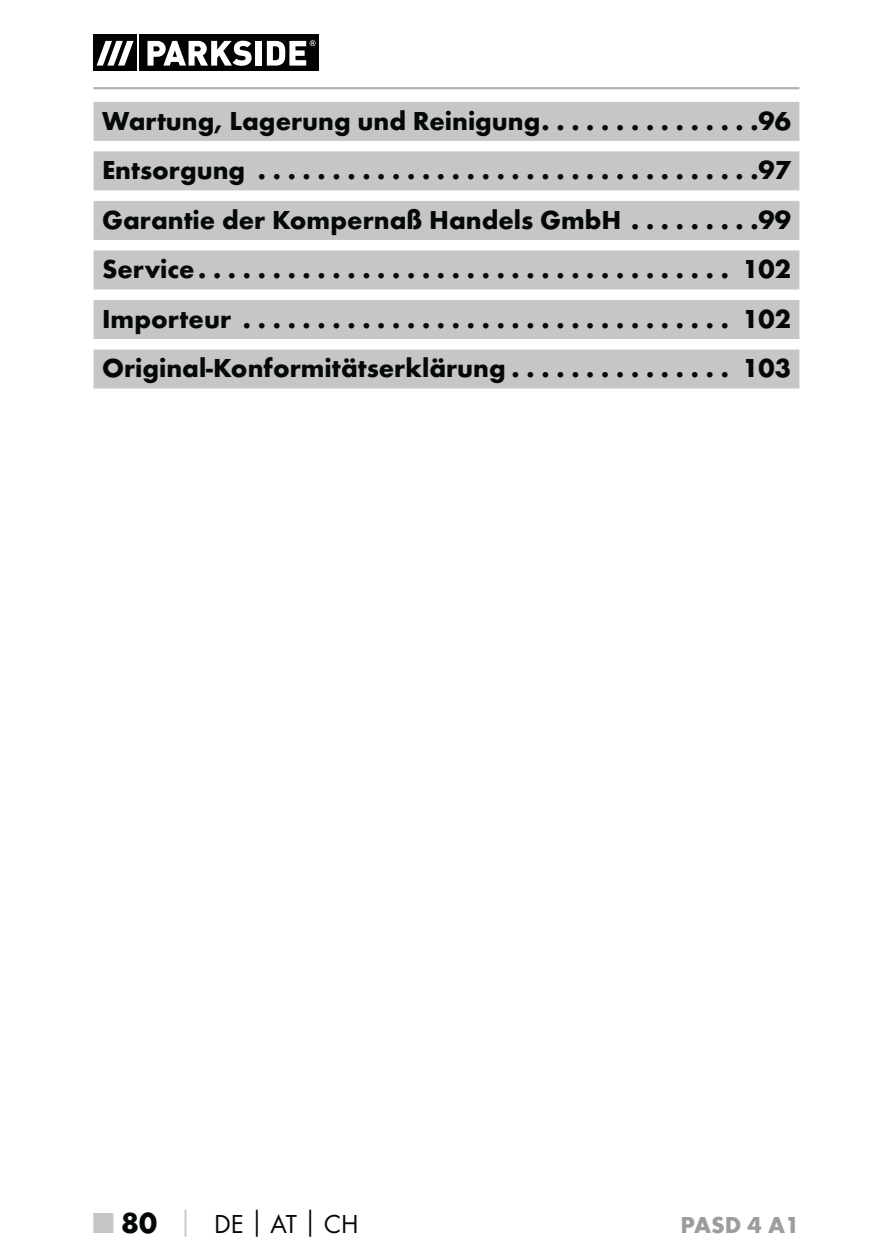
<style>
.page{position:relative;width:893px;height:1259px;background:#fff}
.page>*{position:absolute;margin:0;border:0;box-sizing:border-box;transform-origin:0 0}
.t1{font:700 27px/49.5px "Futura";color:#040809;text-align:justify}
.t2{font:27px "Futura Boo";color:#040809}
.t3{font:700 24px "Futura";color:#9d9d9d}
.s1{font-family:"Futura";font-weight:700;font-size:30px;color:#c7c6c6}
.s2{font-family:"Futura";font-weight:700;font-size:30px}
.s3{font-family:"Futura";font-weight:700;color:#c7c6c6}
.s4{font-family:"Futura";font-weight:700}
</style>
<div class="page">
<hr style="left:94px;top:87px;width:705px;height:2px;background:#b2b2b2">
<svg style="left:94px;top:34px;width:225px;height:37px"></svg>
<div style="left:94px;top:35px;width:43px;height:36px;background:#010202"></div>
<div style="left:140px;top:35px;width:179px;height:36px;background:#010202"></div>
<svg style="left:97px;top:41px;width:37px;height:25px"></svg>
<svg style="left:147px;top:41px;width:105px;height:25px"></svg>
<div style="left:256px;top:41px;width:6px;height:25px;background:#fff"></div>
<svg style="left:267px;top:40px;width:49px;height:26px"></svg>
<div style="left:94px;top:102px;width:705px;height:39px;background:#c7c6c6"></div>
<div style="left:94px;top:151px;width:705px;height:39px;background:#c7c6c6"></div>
<div style="left:94px;top:201px;width:705px;height:39px;background:#c7c6c6"></div>
<div style="left:94px;top:250px;width:705px;height:39px;background:#c7c6c6"></div>
<div style="left:94px;top:300px;width:705px;height:39px;background:#c7c6c6"></div>
<div style="left:94px;top:349px;width:705px;height:39px;background:#c7c6c6"></div>
<p class="t1" style="left:102px;top:98px;width:690px">Wartung, Lagerung und Reinigung . . . . . . . . . . . . . . .96<br>Entsorgung ..................................97<br>Garantie der Kompernaß Handels GmbH . . . . . . . . .99<br>Service .................................... 102<br>Importeur ................................. 102<br>Original-Konformitätserklärung . . . . . . . . . . . . . . . 103</p>
<p class="t2" style="left:94px;top:1212px;width:266px"><span class="s1">■</span> <span class="s2">80</span> <span class="s3">│</span> DE<span class="s4">│</span>AT<span class="s4">│</span>CH</p>
<p class="t3" style="left:681px;top:1216px;width:120px">PASD 4 A1</p>
</div>
